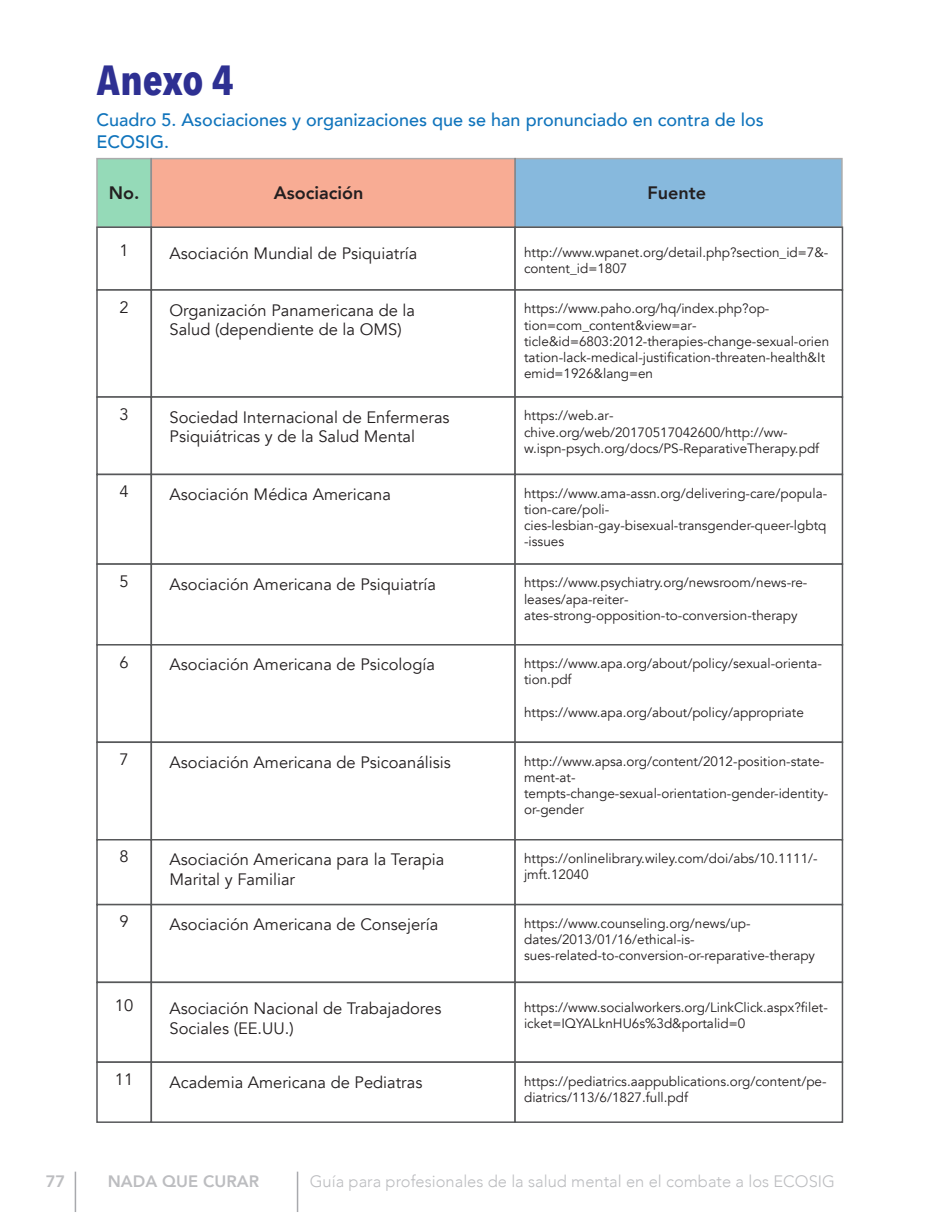
<style>
.page{position:relative;width:944px;height:1214px;background:#fff}
.page>*{position:absolute;margin:0;border:0;box-sizing:border-box;transform-origin:0 0}
.t1{font:700 42px "Avenir Next Condensed";letter-spacing:-.005em;color:#2e3092}
.t2{font:500 18px/21.6px "Avenir";color:#1074bc}
.t3{font:800 18px "Avenir";color:#231f20}
.t4{font:16.5px/19.8px "Avenir";color:#231f20}
.t5{font:300 16.5px "Avenir";color:#bcbdc0}
.t6{font:800 16.5px "Avenir";color:#bcbdc0}
.t7{font:13.5px/16.2px "Avenir";color:#231f20}
</style>
<div class="page">
<div style="left:96px;top:158px;width:56px;height:70px;background:#95dab8"></div>
<div style="left:151px;top:158px;width:365px;height:73px;background:#f8ac94"></div>
<div style="left:514px;top:158px;width:328px;height:70px;background:#87b9dd"></div>
<div style="left:96px;top:226px;width:56px;height:65px;background:#fff;border:2px solid #57585a"></div>
<div style="left:151px;top:226px;width:365px;height:65px;background:#fff;border:2px solid #57585a"></div>
<div style="left:514px;top:226px;width:329px;height:65px;background:#fff;border:2px solid #57585a"></div>
<hr style="left:297px;top:1171px;width:1px;height:41px;background:#a8a9ad">
<hr style="left:75px;top:1171px;width:1px;height:41px;background:#a8a9ad">
<div style="left:96px;top:289px;width:56px;height:109px;background:#fff;border:2px solid #57585a"></div>
<div style="left:151px;top:289px;width:365px;height:109px;background:#fff;border:2px solid #57585a"></div>
<div style="left:514px;top:289px;width:329px;height:109px;background:#fff;border:2px solid #57585a"></div>
<div style="left:96px;top:396px;width:56px;height:79px;background:#fff;border:2px solid #57585a"></div>
<div style="left:151px;top:396px;width:365px;height:79px;background:#fff;border:2px solid #57585a"></div>
<div style="left:514px;top:396px;width:329px;height:79px;background:#fff;border:2px solid #57585a"></div>
<div style="left:96px;top:474px;width:56px;height:91px;background:#fff;border:2px solid #57585a"></div>
<div style="left:151px;top:474px;width:365px;height:91px;background:#fff;border:2px solid #57585a"></div>
<div style="left:514px;top:474px;width:329px;height:91px;background:#fff;border:2px solid #57585a"></div>
<div style="left:96px;top:563px;width:56px;height:82px;background:#fff;border:2px solid #57585a"></div>
<div style="left:151px;top:563px;width:365px;height:82px;background:#fff;border:2px solid #57585a"></div>
<div style="left:514px;top:563px;width:329px;height:82px;background:#fff;border:2px solid #57585a"></div>
<div style="left:96px;top:644px;width:56px;height:99px;background:#fff;border:2px solid #57585a"></div>
<div style="left:151px;top:644px;width:365px;height:99px;background:#fff;border:2px solid #57585a"></div>
<div style="left:514px;top:644px;width:329px;height:99px;background:#fff;border:2px solid #57585a"></div>
<div style="left:96px;top:741px;width:56px;height:99px;background:#fff;border:2px solid #57585a"></div>
<div style="left:151px;top:741px;width:365px;height:99px;background:#fff;border:2px solid #57585a"></div>
<div style="left:514px;top:741px;width:329px;height:99px;background:#fff;border:2px solid #57585a"></div>
<div style="left:96px;top:839px;width:56px;height:66px;background:#fff;border:2px solid #57585a"></div>
<div style="left:151px;top:839px;width:365px;height:66px;background:#fff;border:2px solid #57585a"></div>
<div style="left:514px;top:839px;width:329px;height:66px;background:#fff;border:2px solid #57585a"></div>
<div style="left:96px;top:904px;width:56px;height:79px;background:#fff;border:2px solid #57585a"></div>
<div style="left:151px;top:904px;width:365px;height:79px;background:#fff;border:2px solid #57585a"></div>
<div style="left:514px;top:904px;width:329px;height:79px;background:#fff;border:2px solid #57585a"></div>
<div style="left:96px;top:981px;width:56px;height:82px;background:#fff;border:2px solid #57585a"></div>
<div style="left:151px;top:981px;width:365px;height:82px;background:#fff;border:2px solid #57585a"></div>
<div style="left:514px;top:981px;width:329px;height:82px;background:#fff;border:2px solid #57585a"></div>
<div style="left:96px;top:1061px;width:56px;height:61px;background:#fff;border:2px solid #57585a"></div>
<div style="left:151px;top:1061px;width:365px;height:61px;background:#fff;border:2px solid #57585a"></div>
<div style="left:514px;top:1061px;width:329px;height:61px;background:#fff;border:2px solid #57585a"></div>
<p class="t6" style="left:46px;top:1168px;width:21px">77</p>
<h1 class="t1" style="left:97px;top:54px;width:139px">Anexo 4</h1>
<h2 class="t2" style="left:96px;top:108px;width:669px">Cuadro 5. Asociaciones y organizaciones que se han pronunciado en contra de los<br>ECOSIG.</h2>
<h2 class="t3" style="left:109px;top:179px;width:32px">No.</h2>
<h2 class="t3" style="left:274px;top:179px;width:91px">Asociación</h2>
<h2 class="t3" style="left:647px;top:179px;width:60px">Fuente</h2>
<p class="t4" style="left:120px;top:241px;width:11px">1</p>
<p class="t4" style="left:169px;top:243px;width:249px">Asociación Mundial de Psiquiatría</p>
<p class="t7" style="left:524px;top:244px;width:306px">http://www.wpanet.org/detail.php?section_id=7&amp;- content_id=1807</p>
<p class="t4" style="left:120px;top:297px;width:11px">2</p>
<p class="t4" style="left:169px;top:300px;width:247px">Organización Panamericana de la<br>Salud (dependiente de la OMS)</p>
<p class="t7" style="left:524px;top:301px;width:307px">https://www.paho.org/hq/index.php?op&shy;tion=com_content&amp;view=ar&shy;ticle&amp;id=6803:2012-therapies-change-sexual-orien tation-lack-medical-justification-threaten-health&amp;It emid=1926&amp;lang=en</p>
<p class="t4" style="left:120px;top:404px;width:11px">3</p>
<p class="t4" style="left:169px;top:407px;width:281px">Sociedad Internacional de Enfermeras<br>Psiquiátricas y de la Salud Mental</p>
<p class="t7" style="left:524px;top:408px;width:297px">https://web.ar&shy;chive.org/web/20170517042600/http://ww&shy;w.ispn-psych.org/docs/PS-ReparativeTherapy.pdf</p>
<p class="t4" style="left:120px;top:481px;width:11px">4</p>
<p class="t4" style="left:169px;top:484px;width:223px">Asociación Médica Americana</p>
<p class="t7" style="left:524px;top:485px;width:304px">https://www.ama-assn.org/delivering-care/popula&shy;tion-care/poli&shy;cies-lesbian-gay-bisexual-transgender-queer-lgbtq -issues</p>
<p class="t4" style="left:120px;top:571px;width:11px">5</p>
<p class="t4" style="left:169px;top:574px;width:268px">Asociación Americana de Psiquiatría</p>
<p class="t7" style="left:524px;top:575px;width:285px">https://www.psychiatry.org/newsroom/news-re&shy;leases/apa-reiter&shy;ates-strong-opposition-to-conversion-therapy</p>
<p class="t4" style="left:120px;top:652px;width:11px">6</p>
<p class="t4" style="left:169px;top:655px;width:267px">Asociación Americana de Psicología</p>
<p class="t7" style="left:524px;top:655px;width:299px">https://www.apa.org/about/policy/sexual-orienta&shy;tion.pdf</p>
<p class="t7" style="left:524px;top:704px;width:281px">https://www.apa.org/about/policy/appropriate</p>
<p class="t4" style="left:120px;top:749px;width:11px">7</p>
<p class="t4" style="left:169px;top:752px;width:283px">Asociación Americana de Psicoanálisis</p>
<p class="t7" style="left:524px;top:753px;width:306px">http://www.apsa.org/content/2012-position-state&shy;ment-at&shy;tempts-change-sexual-orientation-gender-identity&shy;or-gender</p>
<p class="t4" style="left:120px;top:847px;width:11px">8</p>
<p class="t4" style="left:169px;top:850px;width:276px">Asociación Americana para la Terapia<br>Marital y Familiar</p>
<p class="t7" style="left:524px;top:850px;width:295px">https://onlinelibrary.wiley.com/doi/abs/10.1111/- jmft.12040</p>
<p class="t4" style="left:120px;top:912px;width:11px">9</p>
<p class="t4" style="left:169px;top:915px;width:270px">Asociación Americana de Consejería</p>
<p class="t7" style="left:524px;top:915px;width:292px">https://www.counseling.org/news/up&shy;dates/2013/01/16/ethical-is&shy;sues-related-to-conversion-or-reparative-therapy</p>
<p class="t4" style="left:115px;top:995px;width:20px">10</p>
<p class="t4" style="left:169px;top:998px;width:273px">Asociación Nacional de Trabajadores<br>Sociales (EE.UU.)</p>
<p class="t7" style="left:524px;top:999px;width:305px">https://www.socialworkers.org/LinkClick.aspx?filet&shy;icket=IQYALknHU6s%3d&amp;portalid=0</p>
<p class="t4" style="left:115px;top:1069px;width:20px">11</p>
<p class="t4" style="left:169px;top:1072px;width:254px">Academia Americana de Pediatras</p>
<p class="t7" style="left:524px;top:1073px;width:304px">https://pediatrics.aappublications.org/content/pe&shy;diatrics/113/6/1827.full.pdf</p>
<p class="t6" style="left:108px;top:1168px;width:153px">NADA QUE CURAR</p>
<p class="t5" style="left:310px;top:1171px;width:526px">Guía para profesionales de la salud mental en el combate a los ECOSIG</p>
</div>
